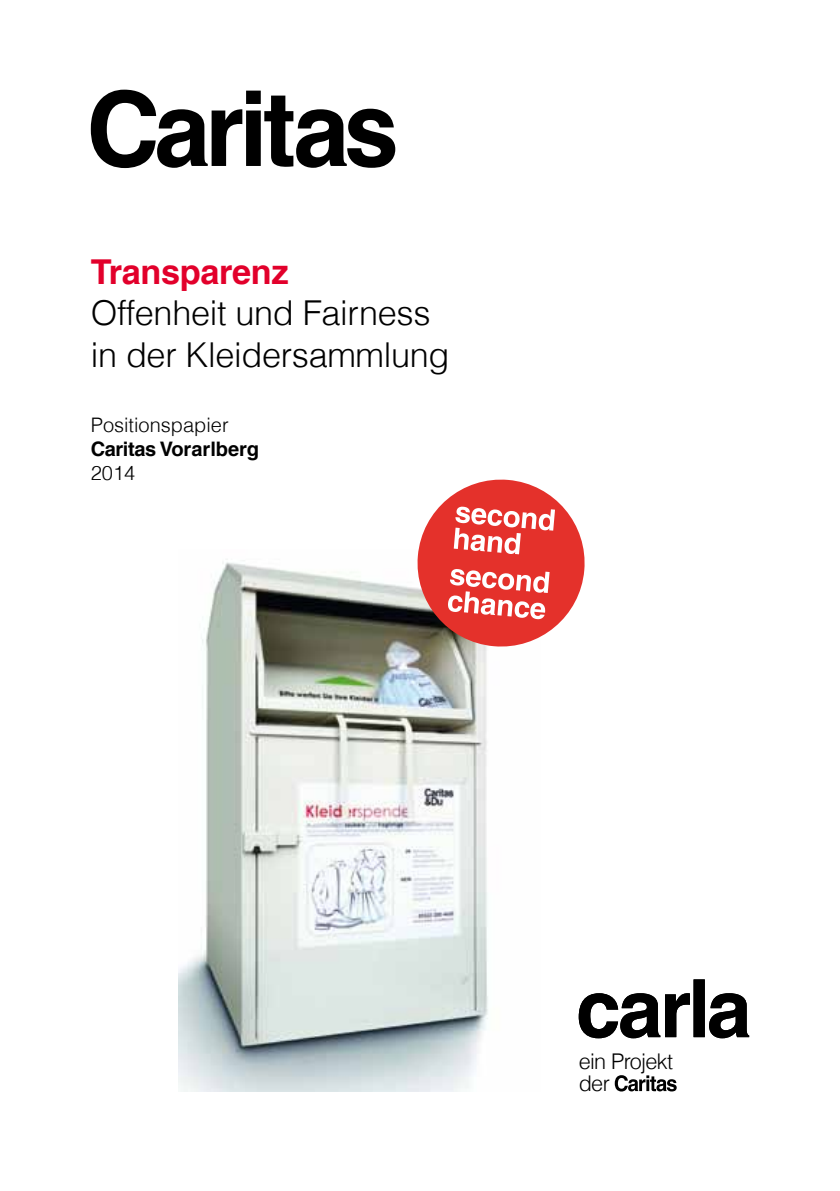
<style>
.page{position:relative;width:840px;height:1191px;background:#fff}
.page>*{position:absolute;margin:0;border:0;box-sizing:border-box;transform-origin:0 0}
.t1{font:300 34.2px/41.2px "Helveticafor Caritas";letter-spacing:-.01em;color:#000}
.t2{font:700 34.2px "Helveticafor Caritas";letter-spacing:-.01em;color:#e2002b}
.t3{font:300 21.6px/22px "Helvetica LT Com";letter-spacing:-.03em;color:#000}
.t4{font:300 20px "Helveticafor Caritas";color:#000}
.t5{font:700 20px "Helveticafor Caritas";letter-spacing:-.015em;color:#000}
</style>
<div class="page">
<svg style="left:91px;top:90px;width:304px;height:78px"></svg>
<img style="left:179px;top:562px;width:309px;height:529px">
<svg style="left:578px;top:979px;width:170px;height:59px"></svg>
<svg style="left:614px;top:1075px;width:62px;height:16px"></svg>
<svg style="left:413px;top:479px;width:172px;height:171px"></svg>
<p class="t2" style="left:91px;top:251px;width:199px">Transparenz</p>
<p class="t1" style="left:91px;top:292px;width:360px">Offenheit und Fairness in der Kleidersammlung</p>
<p class="t4" style="left:91px;top:412px;width:139px">Positionspapier</p>
<p class="t5" style="left:91px;top:436px;width:170px">Caritas Vorarlberg</p>
<p class="t4" style="left:91px;top:460px;width:46px">2014</p>
<p class="t3" style="left:578px;top:1050px;width:96px">ein Projekt der</p>
</div>
